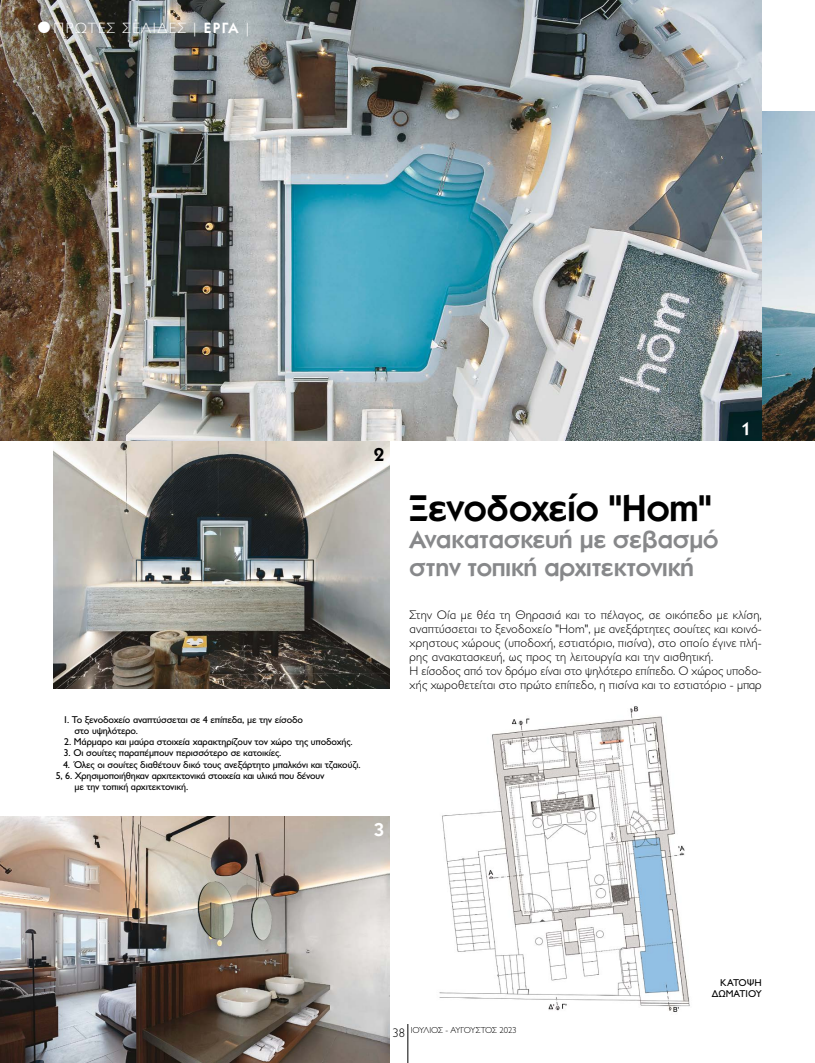
<style>
.page{position:relative;width:815px;height:1063px;background:#fff}
.page>*{position:absolute;margin:0;border:0;box-sizing:border-box;transform-origin:0 0}
.t1{font:600 37.5px "Kabel ITC Hel";color:#000}
.t2{font:600 25px/27.5px "Kabel ITC Hel";color:#87888a}
.t3{font:600 18.75px "Kabel ITC Hel";color:#fff}
.t4{font:600 18.75px "Kabel ITC Hel";color:#000}
.t5{font:300 15px "Gill Sans Hel";letter-spacing:.1em;color:#fff}
.t6{font:300 12.5px/14px "Gill Sans Hel";letter-spacing:.01em;color:#000}
.t7{font:10px/11.2px "Gill Sans Hel";letter-spacing:-.01em;color:#000}
.t8{font:300 8.75px "Gill Sans Hel";color:#000}
.s1{font-weight:700;font-stretch:expanded;font-size:36.25px}
.s2{font-family:"Kabel ITC Hel";font-weight:600}
.s3{font-size:12.5px}
</style>
<div class="page">
<img style="left:439px;top:706px;width:251px;height:306px">
<img style="left:762px;top:111px;width:53px;height:329px">
<img style="left:53px;top:440px;width:337px;height:249px">
<img style="left:0;top:816px;width:390px;height:247px">
<img style="left:0;top:0;width:762px;height:440px">
<hr style="left:408px;top:1024px;width:1px;height:39px;background:#000">
<p class="t5" style="left:35px;top:19px;width:215px"><span class="s1">•</span>ΠΡΩΤΕΣ ΣΕΛΙΔΕΣ | <span class="s2">ΕΡΓΑ</span> |</p>
<h3 class="t4" style="left:374px;top:445px;width:12px">2</h3>
<p class="t7" style="left:74px;top:714px;width:230px;text-indent:-10px">1. Το ξενοδοχείο αναπτύσσεται σε 4 επίπεδα, με την είσοδο στο υψηλότερο.</p>
<p class="t7" style="left:64px;top:736px;width:290px">2. Μάρμαρο και μαύρα στοιχεία χαρακτηρίζουν τον χώρο της υποδοχής.</p>
<p class="t7" style="left:64px;top:748px;width:219px">3. Οι σουίτες παραπέμπουν περισσότερο σε κατοικίες.</p>
<p class="t7" style="left:63px;top:759px;width:299px">4. Όλες οι σουίτες διαθέτουν δικό τους ανεξάρτητο μπαλκόνι και τζακούζι.</p>
<p class="t7" style="left:56px;top:770px;width:270px">5, 6. Χρησιμοποιήθηκαν αρχιτεκτονικά στοιχεία και υλικά που δένουν</p>
<p class="t7" style="left:74px;top:781px;width:115px">με την τοπική αρχιτεκτονική.</p>
<h3 class="t3" style="left:374px;top:819px;width:12px">3</h3>
<h3 class="t3" style="left:741px;top:418px;width:12px">1</h3>
<h1 class="t1" style="left:410px;top:488px;width:303px">Ξενοδοχείο "Ηom"</h1>
<h2 class="t2" style="left:410px;top:526px;width:310px">Ανακατασκευή με σεβασμό στην τοπική αρχιτεκτονική</h2>
<p class="t6" style="left:410px;top:608px;width:354px">Στην Οία με θέα τη Θηρασιά και το πέλαγος, σε οικόπεδο με κλίση, αναπτύσσεται το ξενοδοχείο "Ηom", με ανεξάρτητες σουίτες και κοινό&shy;χρηστους χώρους (υποδοχή, εστιατόριο, πισίνα), στο οποίο έγινε πλή&shy;ρης ανακατασκευή, ως προς τη λειτουργία και την αισθητική.<br>Η είσοδος από τον δρόμο είναι στο ψηλότερο επίπεδο. Ο χώρος υποδο&shy;χής χωροθετείται στο πρώτο επίπεδο, η πισίνα και το εστιατόριο - μπαρ</p>
<p class="t8" style="left:393px;top:1025px;width:125px"><span class="s3">38</span> ΙΟΥΛΙΟΣ - ΑΥΓΟΥΣΤΟΣ 2023</p>
<p class="t7" style="left:712px;top:977px;width:52px;text-align:right">ΚΑΤΟΨΗ<br>ΔΩΜΑΤΙΟΥ</p>
</div>
